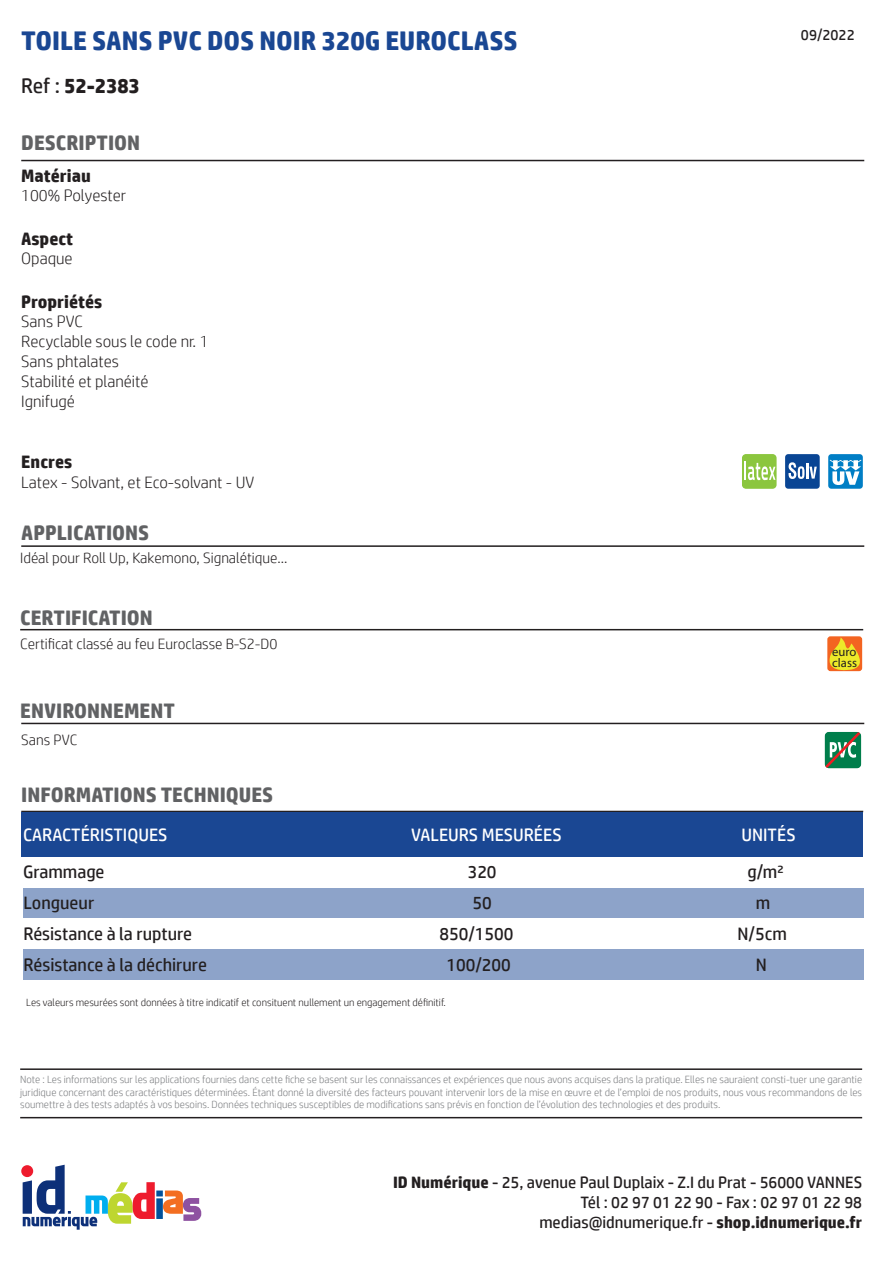
<style>
.page{position:relative;width:893px;height:1263px;background:#fff}
.page>*{position:absolute;margin:0;border:0;box-sizing:border-box;transform-origin:0 0}
.t1{font:700 27px "HP Simplified";color:#1a4793}
.t2{font:700 21px "HP Simplified";color:#616264}
.t3{font:700 21px "HP Simplified";color:#231f20}
.t4{font:18px "HP Simplified";color:#231f20}
.t5{font:18px "HP Simplified";color:#fff}
.t6{font:700 18px "HP Simplified";color:#231f20}
.t7{font:16.5px/19.8px "HP Simplified";color:#231f20;text-align:right}
.t8{font:300 16.5px/19.8px "HP Simplified";color:#231f20}
.t9{font:300 15px "HP Simplified";color:#231f20}
.t10{font:15px "HP Simplified";color:#231f20}
.t11{font:12.6px/10.8px "Myriad Pro";color:#231f20}
.t12{font:300 10.5px/12.6px "HP Simplified";color:#7a7c7f;text-align:justify}
.t13{font:300 10.5px "HP Simplified";color:#231f20}
.s1{font-weight:400}
.s2{font-weight:700}
</style>
<div class="page">
<hr style="left:21px;top:160px;width:843px;height:1px;background:#231f20">
<hr style="left:21px;top:545px;width:843px;height:2px;background:#231f20">
<hr style="left:21px;top:811px;width:842px;height:1px;background:#231f20">
<div style="left:21px;top:812px;width:842px;height:45px;background:#1a4793"></div>
<hr style="left:20px;top:1068px;width:842px;height:2px;background:#231f20">
<hr style="left:20px;top:1117px;width:842px;height:1px;background:#231f20">
<svg style="left:23px;top:1165px;width:178px;height:65px"></svg>
<div style="left:21px;top:1165px;width:12px;height:12px;background:#ee1b2d;border-radius:50%"></div>
<div style="left:24px;top:888px;width:840px;height:30px;background:#8da3c9"></div>
<div style="left:24px;top:949px;width:840px;height:31px;background:#8da3c9"></div>
<hr style="left:20px;top:629px;width:843px;height:1px;background:#231f20">
<hr style="left:21px;top:723px;width:843px;height:1px;background:#231f20">
<div style="left:743px;top:455px;width:33px;height:33px;background:#8bc63e;border-radius:3px"></div>
<div style="left:742px;top:454px;width:35px;height:35px;border:1px solid #8bc63e;border-radius:3px"></div>
<svg style="left:744px;top:461px;width:31px;height:19px"></svg>
<div style="left:785px;top:454px;width:35px;height:35px;background:#094594;border-radius:3px"></div>
<svg style="left:788px;top:462px;width:29px;height:17px"></svg>
<div style="left:828px;top:454px;width:35px;height:35px;background:#007ec5;border-radius:3px"></div>
<svg style="left:830px;top:460px;width:31px;height:25px"></svg>
<svg style="left:825px;top:732px;width:36px;height:36px"></svg>
<div style="left:827px;top:636px;width:35px;height:35px;border:2px solid #f36421;border-radius:2px"></div>
<svg style="left:830px;top:637px;width:32px;height:34px"></svg>
<h1 class="t1" style="left:21px;top:24px;width:498px">TOILE SANS PVC DOS NOIR 320G EUROCLASS</h1>
<h2 class="t3" style="left:21px;top:73px;width:120px"><span class="s1">Ref :</span> 52-2383</h2>
<h2 class="t2" style="left:21px;top:130px;width:120px">DESCRIPTION</h2>
<h3 class="t6" style="left:21px;top:165px;width:71px">Matériau</h3>
<h3 class="t8" style="left:21px;top:185px;width:107px">100% Polyester</h3>
<h3 class="t6" style="left:21px;top:228px;width:54px">Aspect</h3>
<h3 class="t8" style="left:21px;top:248px;width:53px">Opaque</h3>
<h3 class="t6" style="left:21px;top:291px;width:82px">Propriétés</h3>
<h3 class="t8" style="left:21px;top:311px;width:189px">Sans PVC<br>Recyclable sous le code nr. 1<br>Sans phtalates<br>Stabilité et planéité<br>Ignifugé</h3>
<h3 class="t6" style="left:21px;top:451px;width:52px">Encres</h3>
<h3 class="t8" style="left:21px;top:472px;width:235px">Latex - Solvant, et Eco-solvant - UV</h3>
<h2 class="t2" style="left:21px;top:520px;width:129px">APPLICATIONS</h2>
<h3 class="t9" style="left:20px;top:550px;width:269px">Idéal pour Roll Up, Kakemono, Signalétique...</h3>
<h2 class="t2" style="left:20px;top:605px;width:134px">CERTIFICATION</h2>
<h3 class="t9" style="left:20px;top:635px;width:259px">Certificat classé au feu Euroclasse B-S2-D0</h3>
<h2 class="t2" style="left:20px;top:698px;width:156px">ENVIRONNEMENT</h2>
<h3 class="t9" style="left:21px;top:732px;width:58px">Sans PVC</h3>
<h3 class="t10" style="left:801px;top:26px;width:55px">09/2022</h3>
<p class="t11" style="left:832px;top:646px;width:26px">euro class</p>
<h2 class="t2" style="left:21px;top:783px;width:254px">INFORMATIONS TECHNIQUES</h2>
<h3 class="t5" style="left:23px;top:825px;width:146px">CARACTÉRISTIQUES</h3>
<h3 class="t5" style="left:411px;top:825px;width:152px">VALEURS MESURÉES</h3>
<h3 class="t5" style="left:741px;top:825px;width:56px">UNITÉS</h3>
<h3 class="t4" style="left:23px;top:862px;width:83px">Grammage</h3>
<h3 class="t4" style="left:468px;top:862px;width:30px">320</h3>
<h3 class="t4" style="left:747px;top:862px;width:38px">g/m²</h3>
<h3 class="t4" style="left:24px;top:892px;width:72px">Longueur</h3>
<h3 class="t4" style="left:472px;top:892px;width:21px">50</h3>
<h3 class="t4" style="left:756px;top:892px;width:16px">m</h3>
<h3 class="t4" style="left:23px;top:923px;width:170px">Résistance à la rupture</h3>
<h3 class="t4" style="left:439px;top:923px;width:76px">850/1500</h3>
<h3 class="t4" style="left:737px;top:923px;width:51px">N/5cm</h3>
<h3 class="t4" style="left:24px;top:954px;width:185px">Résistance à la déchirure</h3>
<h3 class="t4" style="left:446px;top:954px;width:66px">100/200</h3>
<h3 class="t4" style="left:756px;top:954px;width:13px">N</h3>
<p class="t13" style="left:26px;top:996px;width:421px">Les valeurs mesurées sont données à titre indicatif et consituent nullement un engagement définitif.</p>
<p class="t12" style="left:20px;top:1073px;width:843px">Note : Les informations sur les applications fournies dans cette fiche se basent sur les connaissances et expériences que nous avons acquises dans la pratique. Elles ne sauraient consti-tuer une garantie juridique concernant des caractéristiques déterminées. Étant donné la diversité des facteurs pouvant intervenir lors de la mise en œuvre et de l’emploi de nos produits, nous vous recommandons de les soumettre à des tests adaptés à vos besoins. Données techniques susceptibles de modifications sans prévis en fonction de l’évolution des technologies et des produits.</p>
<h3 class="t7" style="left:393px;top:1172px;width:471px"><span class="s2">ID Numérique</span> - 25, avenue Paul Duplaix - Z.I du Prat - 56000 VANNES<br>Tél : 02 97 01 22 90 - Fax : 02 97 01 22 98<br>medias@idnumerique.fr - <span class="s2">shop.idnumerique.fr</span></h3>
</div>
